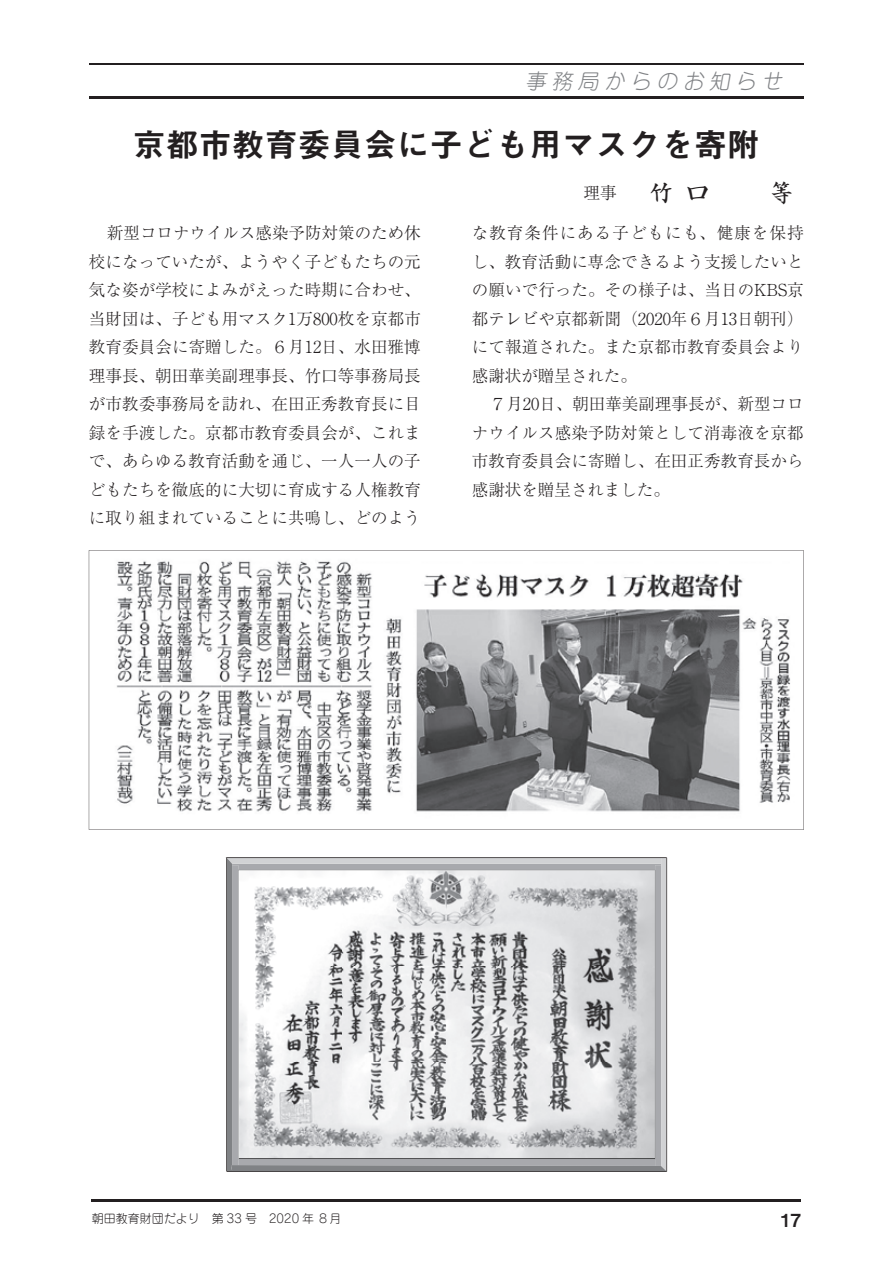
<style>
.page{position:relative;width:893px;height:1263px;background:#fff}
.page>*{position:absolute;margin:0;border:0;box-sizing:border-box;transform-origin:0 0}
.t1{font:33px "Midashi Go Pr 5 MB31";color:#231f20}
.t2{font:24px "Sei Kai CB1 Pr 5";color:#231f20}
.t3{font:italic 300 21px "Jun 101 Pro";color:#808285}
.t4{font:18px "Midashi Go Pr 5 MB31";color:#231f20}
.t5{font:300 16.5px/28.5px "Ryumin Pr 5";letter-spacing:.005em;color:#231f20;text-align:justify}
.t6{font:300 12px "Jun 101 Pro";color:#231f20}
.s1{font-family:"Ryumin Pr 5";font-weight:300;font-size:16.5px}
</style>
<div class="page">
<hr style="left:92px;top:1199px;width:709px;height:2px;background:#231f20">
<hr style="left:89px;top:63px;width:715px;height:1px;background:#231f20">
<hr style="left:89px;top:97px;width:715px;height:2px;background:#231f20">
<svg style="left:89px;top:550px;width:715px;height:280px"></svg>
<svg style="left:226px;top:857px;width:441px;height:315px"></svg>
<p class="t3" style="left:525px;top:64px;width:264px">事務局からのお知らせ</p>
<h1 class="t1" style="left:133px;top:118px;width:629px">京都市教育委員会に子ども用マスクを寄附</h1>
<h2 class="t2" style="left:583px;top:174px;width:211px"><span class="s1">理事　　</span>竹 口　　 等</h2>
<p class="t5" style="left:89px;top:218px;width:333px;text-indent:18px">新型コロナウイルス感染予防対策のため休校になっていたが、ようやく子どもたちの元気な姿が学校によみがえった時期に合わせ、当財団は、子ども用マスク1万800枚を京都市教育委員会に寄贈した。６月12日、水田雅博理事長、朝田華美副理事長、竹口等事務局長が市教委事務局を訪れ、在田正秀教育長に目録を手渡した。京都市教育委員会が、これまで、あらゆる教育活動を通じ、一人一人の子どもたちを徹底的に大切に育成する人権教育に取り組まれていることに共鳴し、どのよう</p>
<p class="t5" style="left:472px;top:218px;width:333px">な教育条件にある子どもにも、健康を保持し、教育活動に専念できるよう支援したいとの願いで行った。その様子は、当日のKBS京都テレビや京都新聞（2020年６月13日朝刊）にて報道された。また京都市教育委員会より感謝状が贈呈された。</p>
<p class="t5" style="left:472px;top:389px;width:333px;text-indent:18px">７月20日、朝田華美副理事長が、新型コロナウイルス感染予防対策として消毒液を京都市教育委員会に寄贈し、在田正秀教育長から感謝状を贈呈されました。</p>
<p class="t6" style="left:92px;top:1209px;width:251px">朝田教育財団だより　第 33 号　2020 年８月</p>
<p class="t4" style="left:781px;top:1205px;width:22px">17</p>
</div>
